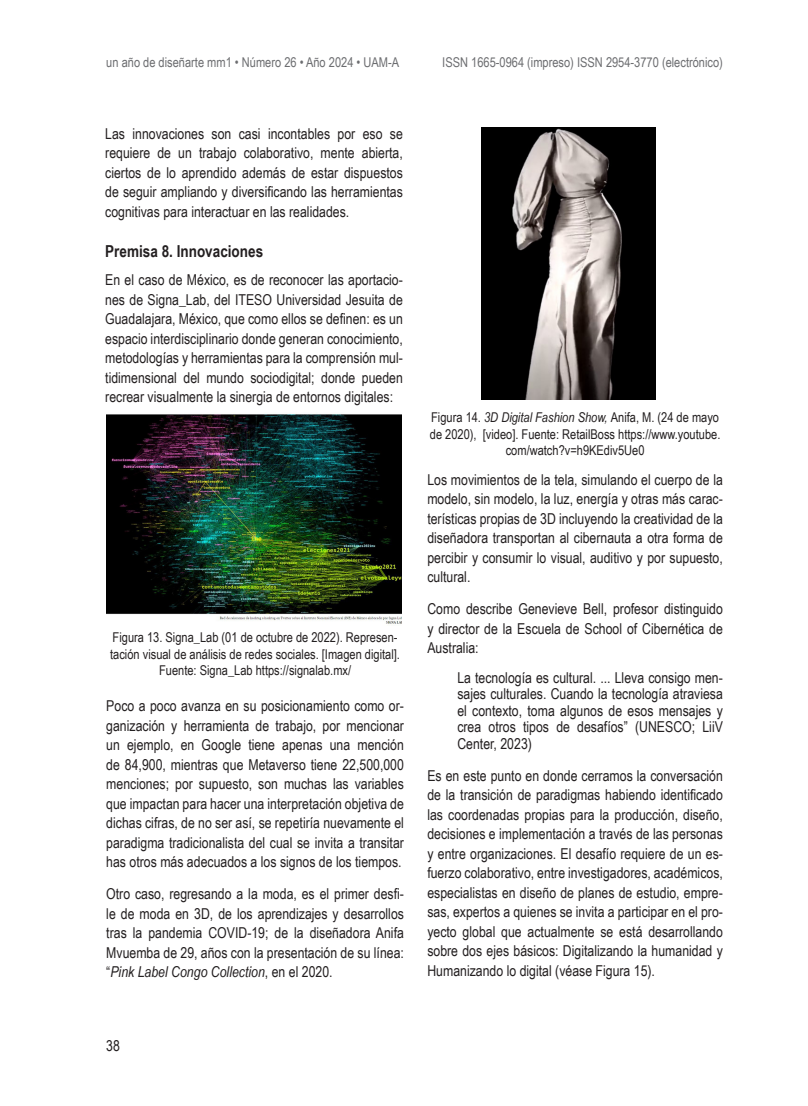
<style>
.page{position:relative;width:808px;height:1106px;background:#fff}
.page>*{position:absolute;margin:0;border:0;box-sizing:border-box;transform-origin:0 0}
.subtitulo{font:700 16.5px "Arial Narrow";color:#231f20}
.texto_corrido{font:15px/19.5px "Arial Narrow";color:#231f20;text-align:justify}
.Citation{font:15px/16.5px "Arial Narrow";color:#231f20;text-align:justify}
.pie_de_imagen{font:13.5px/16.5px "Arial Narrow";color:#231f20;text-align:center}
.t1{font:13.5px "Arial Narrow";color:#6c6d70}
.s1{font-style:italic}
</style>
<div class="page">
<img style="left:106px;top:414px;width:296px;height:210px">
<img style="left:481px;top:128px;width:174px;height:272px">
<p class="t1" style="left:106px;top:52px;width:294px">un año de diseñarte mm1 • Número 26 • Año 2024 • UAM-A</p>
<p class="t1" style="left:442px;top:52px;width:282px">ISSN 1665-0964 (impreso) ISSN 2954-3770 (electrónico)</p>
<p class="texto_corrido" style="left:105px;top:123px;width:299px">Las innovaciones son casi incontables por eso se requiere de un trabajo colaborativo, mente abierta, ciertos de lo aprendido además de estar dispuestos de seguir ampliando y diversificando las herramientas cognitivas para interactuar en las realidades.</p>
<p class="subtitulo" style="left:105px;top:239px;width:159px">Premisa 8. Innovaciones</p>
<p class="texto_corrido" style="left:105px;top:270px;width:299px">En el caso de México, es de reconocer las aportacio&shy;nes de Signa_Lab, del ITESO Universidad Jesuita de Guadalajara, México, que como ellos se definen: es un espacio interdisciplinario donde generan conocimiento, metodologías y herramientas para la comprensión mul&shy;tidimensional del mundo sociodigital; donde pueden recrear visualmente la sinergia de entornos digitales:</p>
<p class="pie_de_imagen" style="left:110px;top:629px;width:291px">Figura 13. Signa_Lab (01 de octubre de 2022). Represen&shy;tación visual de análisis de redes sociales. [Imagen digital].<br>Fuente: Signa_Lab https://signalab.mx/</p>
<p class="texto_corrido" style="left:106px;top:695px;width:299px">Poco a poco avanza en su posicionamiento como or&shy;ganización y herramienta de trabajo, por mencionar un ejemplo, en Google tiene apenas una mención de 84,900, mientras que Metaverso tiene 22,500,000 menciones; por supuesto, son muchas las variables que impactan para hacer una interpretación objetiva de dichas cifras, de no ser así, se repetiría nuevamente el paradigma tradicionalista del cual se invita a transitar has otros más adecuados a los signos de los tiempos.</p>
<p class="texto_corrido" style="left:106px;top:883px;width:299px">Otro caso, regresando a la moda, es el primer desfi&shy;le de moda en 3D, de los aprendizajes y desarrollos tras la pandemia COVID-19; de la diseñadora Anifa Mvuemba de 29, años con la presentación de su línea: “<span class="s1">Pink Label Congo Collection</span>, en el 2020.</p>
<p class="pie_de_imagen" style="left:430px;top:409px;width:292px">Figura 14. <span class="s1">3D Digital Fashion Show,</span> Anifa, M. (24 de mayo de 2020), [video]. Fuente: RetailBoss https://www.youtube. com/watch?v=h9KEdiv5Ue0</p>
<p class="texto_corrido" style="left:427px;top:469px;width:297px">Los movimientos de la tela, simulando el cuerpo de la modelo, sin modelo, la luz, energía y otras más carac&shy;terísticas propias de 3D incluyendo la creatividad de la diseñadora transportan al cibernauta a otra forma de percibir y consumir lo visual, auditivo y por supuesto, cultural.</p>
<p class="texto_corrido" style="left:427px;top:598px;width:297px">Como describe Genevieve Bell, profesor distinguido y director de la Escuela de School of Cibernética de Australia:</p>
<p class="Citation" style="left:457px;top:668px;width:267px">La tecnología es cultural. ... Lleva consigo men&shy;sajes culturales. Cuando la tecnología atraviesa el contexto, toma algunos de esos mensajes y crea otros tipos de desafíos” (UNESCO; LiiV Center, 2023)</p>
<p class="texto_corrido" style="left:427px;top:765px;width:297px">Es en este punto en donde cerramos la conversación de la transición de paradigmas habiendo identificado las coordenadas propias para la producción, diseño, decisiones e implementación a través de las personas y entre organizaciones. El desafío requiere de un es&shy;fuerzo colaborativo, entre investigadores, académicos, especialistas en diseño de planes de estudio, empre&shy;sas, expertos a quienes se invita a participar en el pro&shy;yecto global que actualmente se está desarrollando sobre dos ejes básicos: Digitalizando la humanidad y Humanizando lo digital (véase Figura 15).</p>
<p class="texto_corrido" style="left:106px;top:1035px;width:15px">38</p>
</div>
